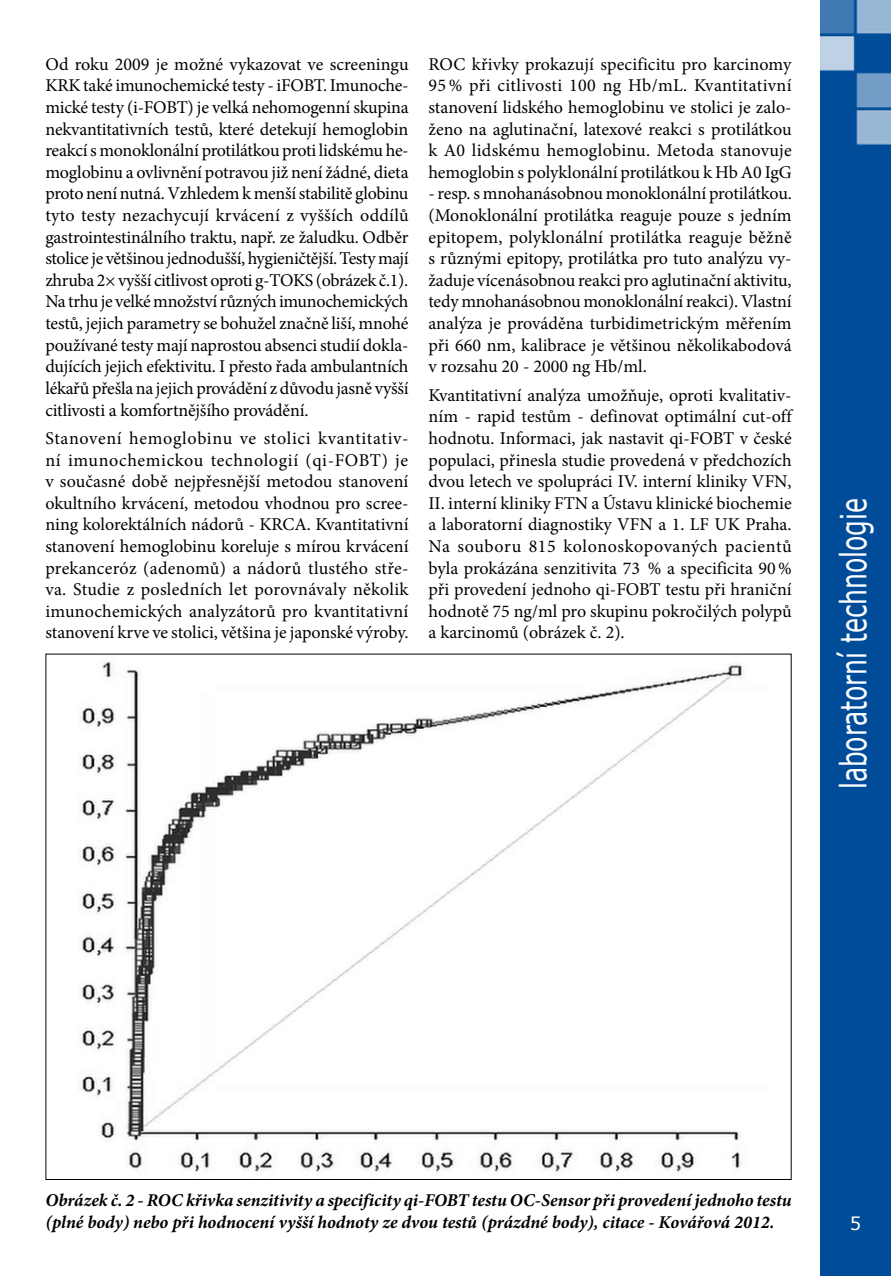
<style>
.page{position:relative;width:891px;height:1276px;background:#fff}
.page>*{position:absolute;margin:0;border:0;box-sizing:border-box;transform-origin:0 0}
.t1{font:36px "Verdana";color:#fff;scale:.7 1}
.t2{font:18px/21.6px "Minion Pro";letter-spacing:-.005em;color:#000;text-align:justify}
.t3{font:italic 700 18px/21.6px "Minion Pro";letter-spacing:-.005em;color:#000}
</style>
<div class="page">
<div style="left:820px;top:0;width:70px;height:1276px;background:#004c99"></div>
<img style="left:79px;top:661px;width:665px;height:516px">
<svg style="left:851px;top:1216px;width:8px;height:14px"></svg>
<p class="t2" style="left:45px;top:53px;width:364px">Od roku 2009 je možné vykazovat ve screeningu KRK také imunochemické testy - iFOBT. Imunoche&shy;mické testy (i-FOBT) je velká nehomogenní skupina nekvantitativních testů, které detekují hemoglobin reakcí s monoklonální protilátkou proti lidskému he&shy;moglobinu a ovlivnění potravou již není žádné, dieta proto není nutná. Vzhledem k menší stabilitě globinu tyto testy nezachycují krvácení z vyšších oddílů gastrointestinálního traktu, např. ze žaludku. Odběr stolice je většinou jednodušší, hygieničtější. Testy mají zhruba 2× vyšší citlivost oproti g-TOKS (obrázek č.1).<br>Na trhu je velké množství různých imunochemických testů, jejich parametry se bohužel značně liší, mnohé používané testy mají naprostou absenci studií dokla&shy;dujících jejich efektivitu. I přesto řada ambulantních lékařů přešla na jejich provádění z důvodu jasně vyšší citlivosti a komfortnějšího provádění.</p>
<p class="t2" style="left:45px;top:427px;width:364px">Stanovení hemoglobinu ve stolici kvantitativ&shy;ní imunochemickou technologií (qi-FOBT) je v současné době nejpřesnější metodou stanovení okultního krvácení, metodou vhodnou pro scree&shy;ning kolorektálních nádorů - KRCA. Kvantitativní stanovení hemoglobinu koreluje s mírou krvácení prekanceróz (adenomů) a nádorů tlustého stře&shy;va. Studie z posledních let porovnávaly několik imunochemických analyzátorů pro kvantitativní stanovení krve ve stolici, většina je japonské výroby.</p>
<p class="t2" style="left:428px;top:53px;width:364px">ROC křivky prokazují specificitu pro karcinomy 95% při citlivosti 100 ng Hb/mL. Kvantitativní stanovení lidského hemoglobinu ve stolici je zalo&shy;ženo na aglutinační, latexové reakci s protilátkou k A0 lidskému hemoglobinu. Metoda stanovuje hemoglobin s polyklonální protilátkou k Hb A0 IgG</p>
<p class="t2" style="left:428px;top:183px;width:365px">- resp. s mnohanásobnou monoklonální protilátkou. (Monoklonální protilátka reaguje pouze s jedním epitopem, polyklonální protilátka reaguje běžně s různými epitopy, protilátka pro tuto analýzu vy&shy;žaduje vícenásobnou reakci pro aglutinační aktivitu, tedy mnohanásobnou monoklonální reakci). Vlastní analýza je prováděna turbidimetrickým měřením při 660 nm, kalibrace je většinou několikabodová v rozsahu 20 - 2000 ng Hb/ml.</p>
<p class="t2" style="left:428px;top:384px;width:365px">Kvantitativní analýza umožňuje, oproti kvalitativ&shy;ním - rapid testům - definovat optimální cut-off hodnotu. Informaci, jak nastavit qi-FOBT v české populaci, přinesla studie provedená v předchozích dvou letech ve spolupráci IV. interní kliniky VFN, II. interní kliniky FTN a Ústavu klinické biochemie a laboratorní diagnostiky VFN a 1. LF UK Praha.<br>Na souboru 815 kolonoskopovaných pacientů byla prokázána senzitivita 73 % a specificita 90% při provedení jednoho qi-FOBT testu při hraniční hodnotě 75 ng/ml pro skupinu pokročilých polypů a karcinomů (obrázek č. 2).</p>
<h1 class="t1" style="left:830px;top:789px;width:418px;rotate:-90deg">laboratorní technologie</h1>
<p class="t3" style="left:45px;top:1189px;width:747px">Obrázek č. 2 - ROC křivka senzitivity a specificity qi-FOBT testu OC-Sensor při provedení jednoho testu (plné body) nebo při hodnocení vyšší hodnoty ze dvou testů (prázdné body), citace - Kovářová 2012.</p>
</div>
